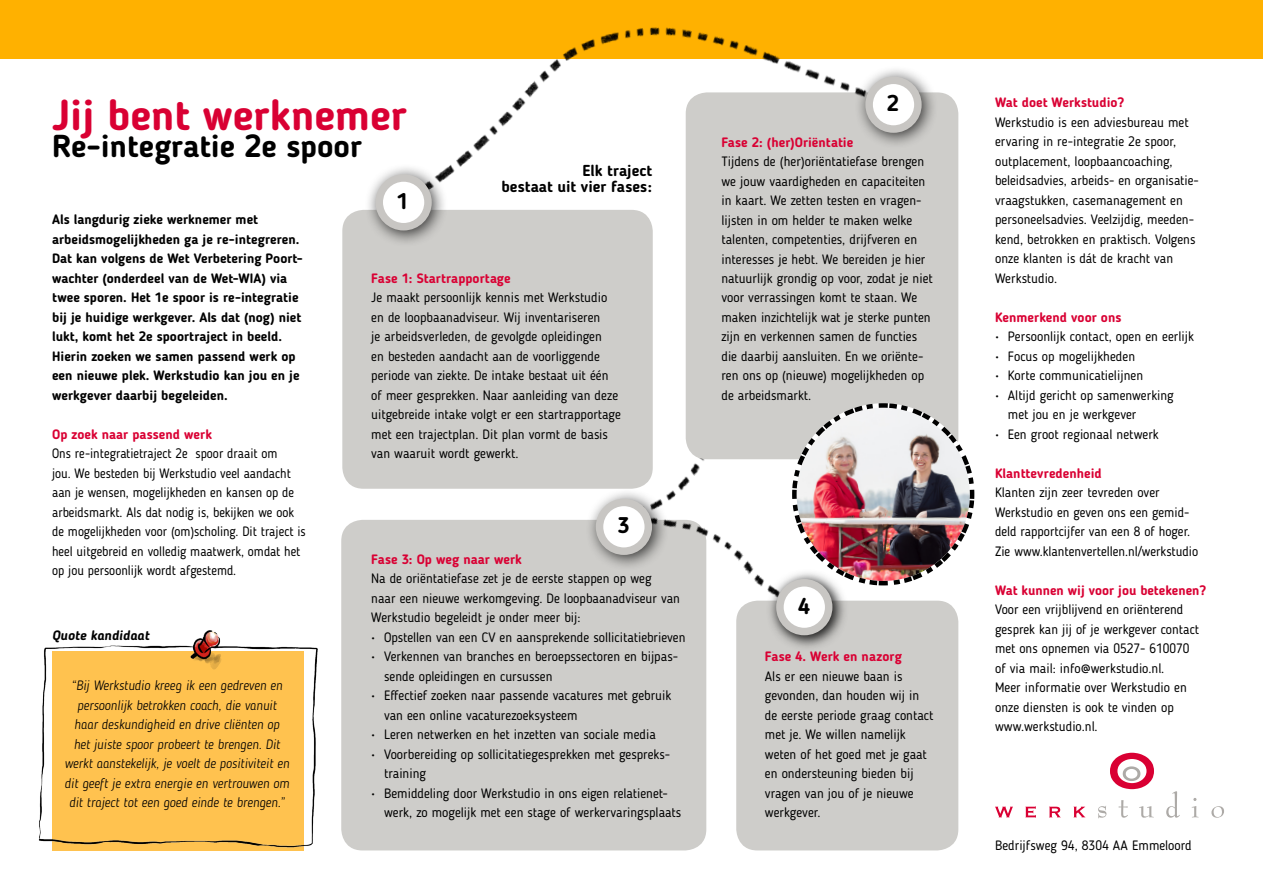
<style>
.page{position:relative;width:1263px;height:893px;background:#fff}
.page>*{position:absolute;margin:0;border:0;box-sizing:border-box;transform-origin:0 0}
.t1{font:700 42.75px "Blogger Sans";color:#d90033}
.t2{font:700 31.5px "Blogger Sans";color:#000}
.t3{font:700 22.5px "Blogger Sans";color:#000}
.t4{font:700 15.75px/15.8px "Blogger Sans";color:#000;text-align:right}
.t5{font:13.5px/19.5px "Blogger Sans";color:#000}
.t6{font:700 13.5px/19.5px "Blogger Sans";color:#000}
.t7{font:13.5px/19.5px "Blogger Sans";color:#000;scale:.96 1}
.t8{font:italic 300 13.5px/19.5px "Blogger Sans";color:#000;text-align:center;scale:.96 1}
.t9{font:700 13.5px "Blogger Sans";color:#d90033}
.t10{font:italic 700 13.5px "Blogger Sans";color:#000}
</style>
<div class="page">
<img style="left:38px;top:630px;width:280px;height:221px">
<div style="left:0;top:0;width:1263px;height:58px;background:#ffb100"></div>
<div style="left:736px;top:601px;width:222px;height:249px;background:#cecdca;border-radius:21px"></div>
<svg style="left:995px;top:807px;width:18px;height:10px"></svg>
<svg style="left:1025px;top:806px;width:11px;height:12px"></svg>
<svg style="left:1049px;top:807px;width:12px;height:10px"></svg>
<svg style="left:1074px;top:807px;width:11px;height:10px"></svg>
<svg style="left:1109px;top:752px;width:46px;height:38px"></svg>
<svg style="left:1110px;top:753px;width:44px;height:36px"></svg>
<svg style="left:1098px;top:806px;width:8px;height:12px"></svg>
<svg style="left:1119px;top:800px;width:9px;height:18px"></svg>
<svg style="left:1139px;top:806px;width:15px;height:12px"></svg>
<svg style="left:1166px;top:791px;width:14px;height:27px"></svg>
<svg style="left:1191px;top:798px;width:7px;height:19px"></svg>
<svg style="left:1211px;top:806px;width:13px;height:12px"></svg>
<div style="left:341px;top:520px;width:365px;height:330px;background:#cecdca;border-radius:21px"></div>
<img style="left:706px;top:567px;width:59px;height:122px">
<div style="left:765px;top:568px;width:84px;height:84px;background:#000;opacity:.75"></div>
<div style="left:780px;top:583px;width:49px;height:48px;background:#fff;border-radius:50%"></div>
<div style="left:776px;top:579px;width:56px;height:56px;border:8px solid #c8c6c3;border-radius:50%"></div>
<img style="left:643px;top:336px;width:147px;height:231px">
<div style="left:585px;top:488px;width:84px;height:84px;background:#000;opacity:.75"></div>
<div style="left:599px;top:502px;width:49px;height:49px;background:#fff;border-radius:50%"></div>
<div style="left:596px;top:499px;width:56px;height:56px;border:8px solid #c8c6c3;border-radius:50%"></div>
<div style="left:686px;top:92px;width:272px;height:367px;background:#cecdca;border-radius:21px"></div>
<div style="left:342px;top:210px;width:311px;height:279px;background:#cecdca;border-radius:21px"></div>
<img style="left:397px;top:27px;width:498px;height:177px">
<div style="left:854px;top:66px;width:84px;height:83px;background:#000;opacity:.75"></div>
<div style="left:869px;top:80px;width:49px;height:49px;background:#fff;border-radius:50%"></div>
<div style="left:865px;top:77px;width:57px;height:56px;border:8px solid #c8c6c3;border-radius:50%"></div>
<div style="left:365px;top:163px;width:83px;height:84px;background:#000;opacity:.75"></div>
<div style="left:379px;top:178px;width:49px;height:49px;background:#fff;border-radius:50%"></div>
<div style="left:375px;top:174px;width:57px;height:56px;border:8px solid #c8c6c3;border-radius:50%"></div>
<img style="left:790px;top:401px;width:185px;height:187px">
<h1 class="t1" style="left:52px;top:89px;width:356px">Jij bent werknemer</h1>
<h2 class="t2" style="left:52px;top:127px;width:311px">Re-integratie 2e spoor</h2>
<h3 class="t3" style="left:396px;top:188px;width:14px">1</h3>
<p class="t4" style="left:502px;top:163px;width:152px">Elk traject<br>bestaat uit vier fases:</p>
<p class="t6" style="left:52px;top:210px;width:252px">Als langdurig zieke werknemer met arbeidsmogelijkheden ga je re-integreren.<br>Dat kan volgens de Wet Verbetering Poort&shy;wachter (onderdeel van de Wet-WIA) via twee sporen. Het 1e spoor is re-integratie bij je huidige werkgever. Als dat (nog) niet lukt, komt het 2e spoortraject in beeld.<br>Hierin zoeken we samen passend werk op een nieuwe plek. Werkstudio kan jou en je werkgever daarbij begeleiden.</p>
<p class="t9" style="left:52px;top:426px;width:161px">Op zoek naar passend werk</p>
<p class="t7" style="left:52px;top:444px;width:266px">Ons re-integratietraject 2e spoor draait om<br>jou. We besteden bij Werkstudio veel aandacht aan je wensen, mogelijkheden en kansen op de arbeidsmarkt. Als dat nodig is, bekijken we ook de mogelijkheden voor (om)scholing. Dit traject is heel uitgebreid en volledig maatwerk, omdat het op jou persoonlijk wordt afgestemd.</p>
<p class="t10" style="left:52px;top:627px;width:99px">Quote kandidaat</p>
<p class="t8" style="left:64px;top:676px;width:236px">“Bij Werkstudio kreeg ik een gedreven en persoonlijk betrokken coach, die vanuit haar deskundigheid en drive cliënten op<br>het juiste spoor probeert te brengen. Dit werkt aanstekelijk, je voelt de positiviteit en dit geeft je extra energie en vertrouwen om dit traject tot een goed einde te brengen.”</p>
<p class="t9" style="left:371px;top:270px;width:141px">Fase 1: Startrapportage</p>
<p class="t5" style="left:371px;top:288px;width:251px">Je maakt persoonlijk kennis met Werkstudio en de loopbaanadviseur. Wij inventariseren<br>je arbeidsverleden, de gevolgde opleidingen<br>en besteden aandacht aan de voorliggende periode van ziekte. De intake bestaat uit één of meer gesprekken. Naar aanleiding van deze uitgebreide intake volgt er een startrapportage met een trajectplan. Dit plan vormt de basis van waaruit wordt gewerkt.</p>
<h3 class="t3" style="left:617px;top:512px;width:14px">3</h3>
<p class="t9" style="left:371px;top:551px;width:152px">Fase 3: Op weg naar werk</p>
<p class="t5" style="left:371px;top:569px;width:310px">Na de oriëntatiefase zet je de eerste stappen op weg<br>naar een nieuwe werkomgeving. De loopbaanadviseur van<br>Werkstudio begeleidt je onder meer bij:</p>
<p class="t5" style="left:371px;top:627px;width:316px">• Opstellen van een CV en aansprekende sollicitatiebrieven</p>
<p class="t5" style="left:384px;top:647px;width:296px;text-indent:-13px">• Verkennen van branches en beroepssectoren en bijpas&shy;sende opleidingen en cursussen</p>
<p class="t5" style="left:384px;top:686px;width:289px;text-indent:-13px">• Effectief zoeken naar passende vacatures met gebruik van een online vacaturezoeksysteem</p>
<p class="t5" style="left:371px;top:725px;width:286px">• Leren netwerken en het inzetten van sociale media</p>
<p class="t5" style="left:384px;top:744px;width:288px;text-indent:-13px">• Voorbereiding op sollicitatiegesprekken met gespreks&shy;training</p>
<p class="t5" style="left:384px;top:783px;width:299px;text-indent:-13px">• Bemiddeling door Werkstudio in ons eigen relatienet&shy;werk, zo mogelijk met een stage of werkervaringsplaats</p>
<h3 class="t3" style="left:887px;top:90px;width:14px">2</h3>
<p class="t9" style="left:721px;top:134px;width:133px">Fase 2: (her)Oriëntatie</p>
<p class="t5" style="left:721px;top:152px;width:213px">Tijdens de (her)oriëntatiefase brengen we jouw vaardigheden en capaciteiten in kaart. We zetten testen en vragen&shy;lijsten in om helder te maken welke talenten, competenties, drijfveren en interesses je hebt. We bereiden je hier natuurlijk grondig op voor, zodat je niet voor verrassingen komt te staan. We maken inzichtelijk wat je sterke punten zijn en verkennen samen de functies die daarbij aansluiten. En we oriënte&shy;ren ons op (nieuwe) mogelijkheden op de arbeidsmarkt.</p>
<h3 class="t3" style="left:798px;top:592px;width:14px">4</h3>
<p class="t9" style="left:765px;top:648px;width:138px">Fase 4. Werk en nazorg</p>
<p class="t5" style="left:765px;top:666px;width:170px">Als er een nieuwe baan is gevonden, dan houden wij in de eerste periode graag contact met je. We willen namelijk weten of het goed met je gaat en ondersteuning bieden bij vragen van jou of je nieuwe werkgever.</p>
<p class="t9" style="left:995px;top:94px;width:131px">Wat doet Werkstudio?</p>
<p class="t5" style="left:995px;top:112px;width:205px">Werkstudio is een adviesbureau met ervaring in re-integratie 2e spoor, outplacement, loopbaancoaching, beleidsadvies, arbeids- en organisatie&shy;vraagstukken, casemanagement en personeelsadvies. Veelzijdig, meeden&shy;kend, betrokken en praktisch. Volgens onze klanten is dát de kracht van Werkstudio.</p>
<p class="t9" style="left:995px;top:309px;width:128px">Kenmerkend voor ons</p>
<p class="t5" style="left:995px;top:327px;width:201px">• Persoonlijk contact, open en eerlijk</p>
<p class="t5" style="left:995px;top:346px;width:142px">• Focus op mogelijkheden</p>
<p class="t5" style="left:995px;top:366px;width:150px">• Korte communicatielijnen</p>
<p class="t5" style="left:1008px;top:385px;width:167px;text-indent:-13px">• Altijd gericht op samenwerking met jou en je werkgever</p>
<p class="t5" style="left:995px;top:424px;width:165px">• Een groot regionaal netwerk</p>
<p class="t9" style="left:995px;top:465px;width:108px">Klanttevredenheid</p>
<p class="t5" style="left:995px;top:483px;width:205px">Klanten zijn zeer tevreden over Werkstudio en geven ons een gemid&shy;deld rapportcijfer van een 8 of hoger.<br>Zie www.klantenvertellen.nl/werkstudio</p>
<p class="t9" style="left:995px;top:582px;width:213px">Wat kunnen wij voor jou betekenen?</p>
<p class="t5" style="left:995px;top:600px;width:206px">Voor een vrijblijvend en oriënterend gesprek kan jij of je werkgever contact met ons opnemen via 0527- 610070 of via mail: info@werkstudio.nl.<br>Meer informatie over Werkstudio en onze diensten is ook te vinden op www.werkstudio.nl.</p>
<p class="t5" style="left:995px;top:836px;width:198px">Bedrijfsweg 94, 8304 AA Emmeloord</p>
</div>
